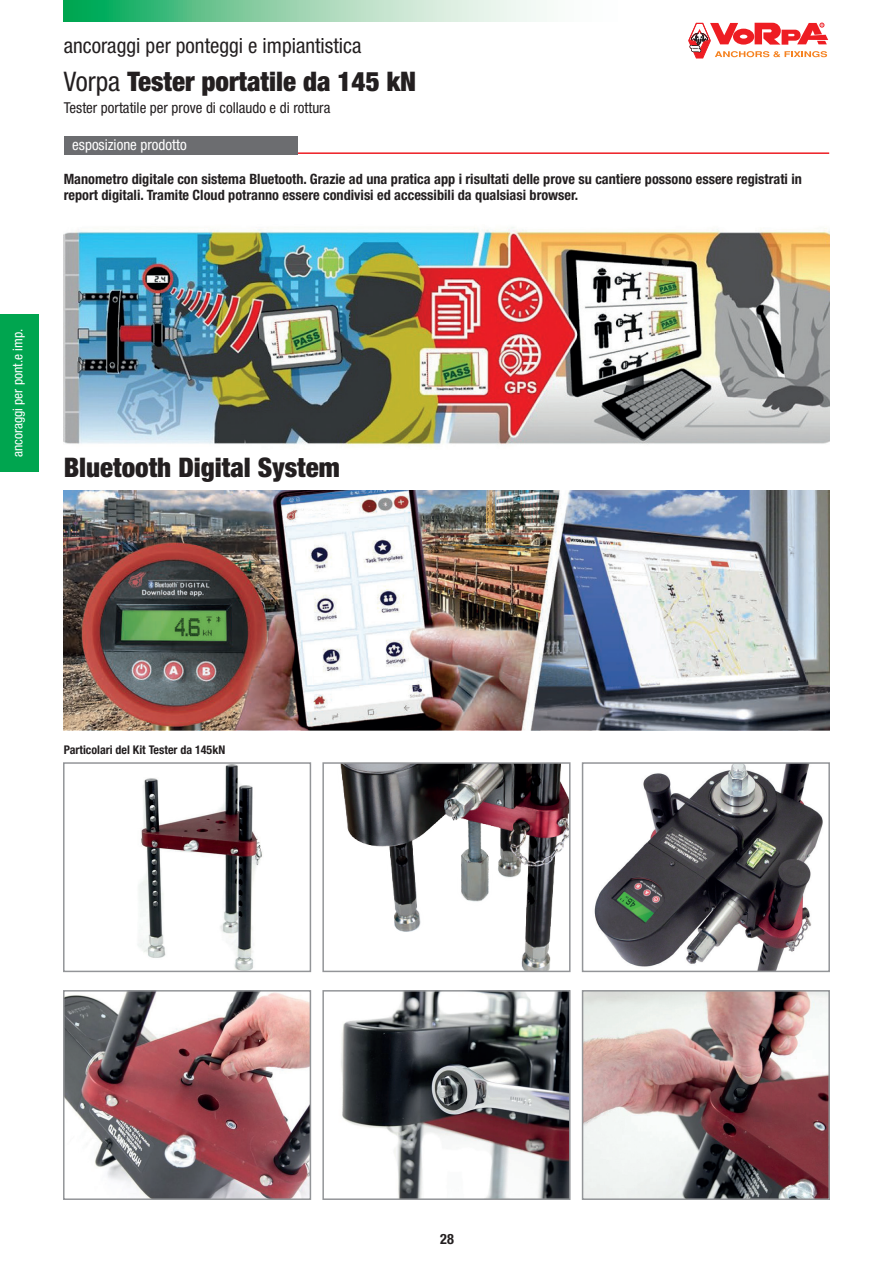
<style>
.page{position:relative;width:893px;height:1263px;background:#fff}
.page>*{position:absolute;margin:0;border:0;box-sizing:border-box;transform-origin:0 0}
.t1{font:900 condensed 27px "Helvetica Neue LT Std";color:#231f20}
.t2{font:condensed 21px "Helvetica Neue LT Std";color:#231f20}
.t3{font:condensed 15px "Helvetica Neue LT Std";color:#231f20}
.t4{font:condensed 15px "Helvetica Neue LT Std";color:#fff}
.t5{font:700 condensed 14.25px/16.5px "Helvetica Neue LT Std";color:#231f20}
.t6{font:condensed 13.5px "Helvetica Neue LT Std";color:#fff}
.t7{font:700 condensed 12px "Helvetica Neue LT Std";color:#231f20}
.s1{font-weight:400}
</style>
<div class="page">
<svg style="left:688px;top:23px;width:140px;height:35px"></svg>
<div style="left:0;top:315px;width:39px;height:157px;background:#00a54f"></div>
<svg style="left:64px;top:0;width:483px;height:21px;background:#8fd3ad"></svg>
<hr style="left:298px;top:152px;width:531px;height:2px;background:#ee1d23">
<div style="left:64px;top:136px;width:234px;height:18px;background:#6c6d70"></div>
<img style="left:64px;top:227px;width:765px;height:220px">
<img style="left:66px;top:993px;width:242px;height:204px">
<div style="left:63px;top:990px;width:248px;height:210px;border:2px solid #939598"></div>
<img style="left:138px;top:765px;width:124px;height:204px">
<div style="left:63px;top:762px;width:248px;height:210px;border:2px solid #939598"></div>
<img style="left:341px;top:993px;width:227px;height:204px">
<div style="left:322px;top:990px;width:249px;height:210px;border:2px solid #939598"></div>
<img style="left:340px;top:765px;width:228px;height:204px">
<div style="left:322px;top:762px;width:249px;height:210px;border:2px solid #939598"></div>
<img style="left:585px;top:993px;width:242px;height:204px">
<div style="left:582px;top:990px;width:248px;height:210px;border:2px solid #939598"></div>
<img style="left:594px;top:765px;width:229px;height:204px">
<div style="left:582px;top:762px;width:248px;height:210px;border:2px solid #939598"></div>
<img style="left:64px;top:490px;width:765px;height:240px">
<h2 class="t2" style="left:64px;top:34px;width:299px">ancoraggi per ponteggi e impiantistica</h2>
<h1 class="t1" style="left:64px;top:65px;width:354px"><span class="s1">Vorpa</span> Tester portatile da 145 kN</h1>
<p class="t3" style="left:64px;top:99px;width:268px">Tester portatile per prove di collaudo e di rottura</p>
<p class="t4" style="left:72px;top:136px;width:116px">esposizione prodotto</p>
<p class="t5" style="left:64px;top:170px;width:740px">Manometro digitale con sistema Bluetooth. Grazie ad una pratica app i risultati delle prove su cantiere possono essere registrati in report digitali. Tramite Cloud potranno essere condivisi ed accessibili da qualsiasi browser.</p>
<p class="t6" style="left:10px;top:457px;width:130px;rotate:-90deg">ancoraggi per pont.e imp.</p>
<h1 class="t1" style="left:64px;top:451px;width:278px">Bluetooth Digital System</h1>
<p class="t7" style="left:64px;top:742px;width:163px">Particolari del Kit Tester da 145kN</p>
<p class="t5" style="left:440px;top:1230px;width:15px">28</p>
</div>
